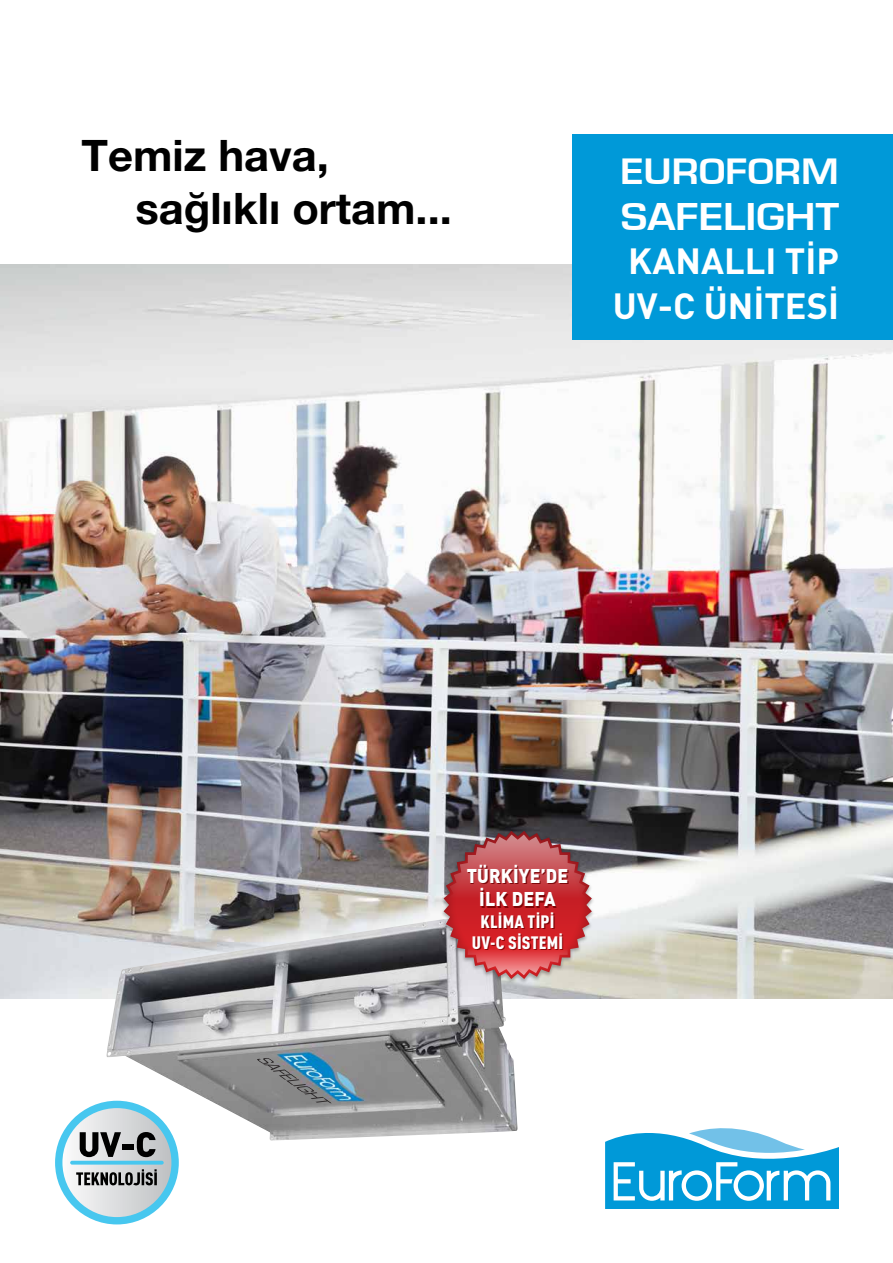
<style>
.page{position:relative;width:893px;height:1263px;background:#fff}
.page>*{position:absolute;margin:0;border:0;box-sizing:border-box;transform-origin:0 0}
.t1{font:700 43.5px/52.2px "Helvetica Neue LT Pro";color:#000}
.t2{font:700 36px/45px "DIN Pro";color:#fff;text-align:center}
.t3{font:500 36px "Euro Stile";color:#fff;scale:1.1 1}
.t4{font:500 34.05px "Euro Stile";color:#fff;scale:1.1 1}
.t5{font:900 19.65px/23.7px "DIN Pro";letter-spacing:.01em;color:#fff;text-align:center;scale:.9 1}
.t6{font:900 condensed 17.7px/21.3px "DIN Pro";letter-spacing:.01em;color:#fff;text-align:center;scale:1.05 1}
</style>
<div class="page">
<img style="left:0;top:264px;width:893px;height:735px">
<div style="left:573px;top:134px;width:320px;height:205px;background:#0099d8"></div>
<svg style="left:605px;top:1128px;width:234px;height:81px"></svg>
<svg style="left:55px;top:1101px;width:124px;height:123px"></svg>
<img style="left:106px;top:918px;width:412px;height:222px">
<svg style="left:257px;top:1058px;width:75px;height:45px;background:#6b8795"></svg>
<img style="left:439px;top:828px;width:158px;height:157px">
<svg style="left:444px;top:831px;width:148px;height:148px;background:#be5155"></svg>
<p class="t1" style="left:135px;top:129px;width:318px;text-indent:-54px">Temiz hava, sağlıklı ortam...</p>
<p class="t4" style="left:620px;top:150px;width:200px">EUROFORM</p>
<p class="t3" style="left:621px;top:194px;width:200px">SAFELIGHT</p>
<p class="t2" style="left:613px;top:234px;width:228px">KANALLI TİP<br>UV-C ÜNİTESİ</p>
<p class="t5" style="left:467px;top:861px;width:114px">TÜRKİYE’DE<br>İLK DEFA</p>
<p class="t6" style="left:472px;top:909px;width:88px">KLİMA TİPİ<br>UV-C SİSTEMİ</p>
</div>
